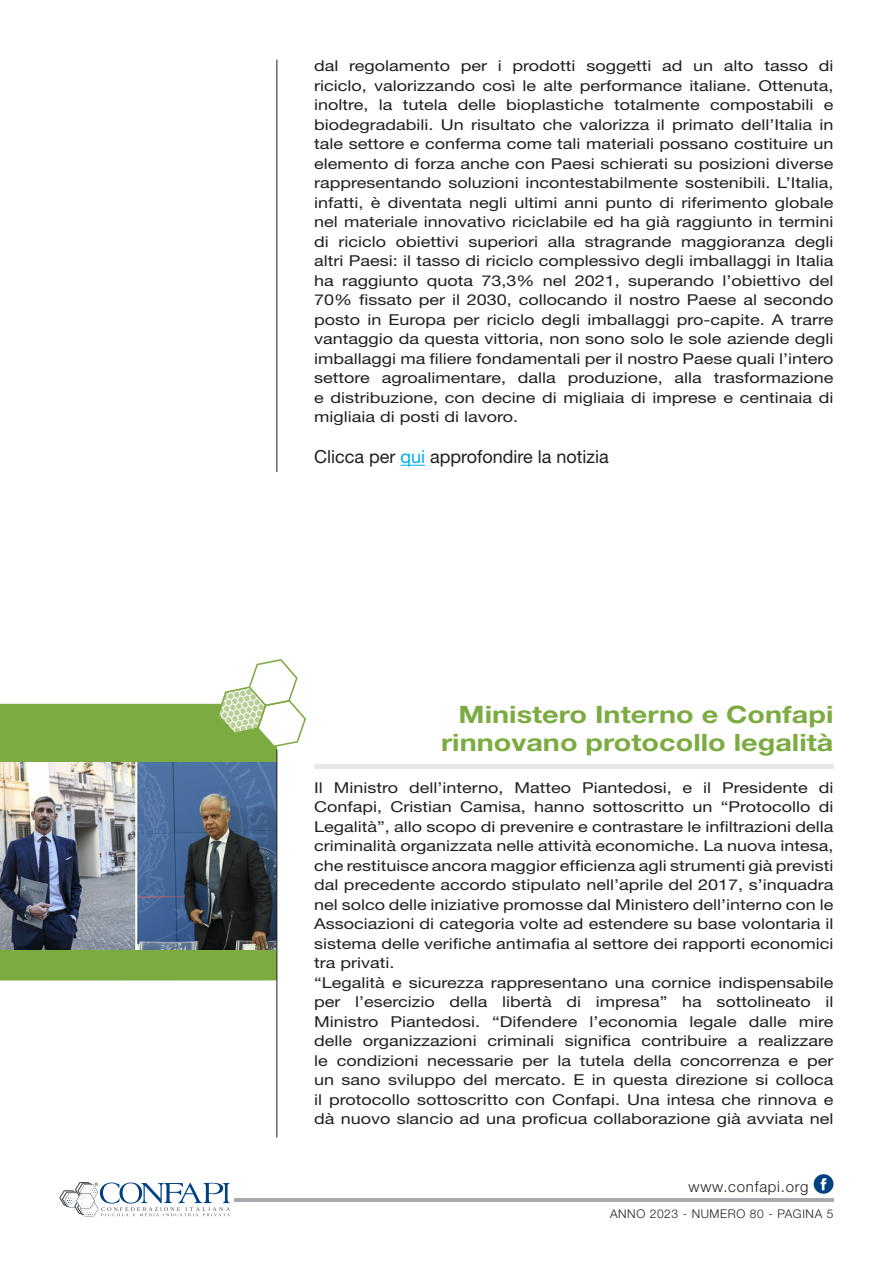
<style>
.page{position:relative;width:893px;height:1263px;background:#fff}
.page>*{position:absolute;margin:0;border:0;box-sizing:border-box;transform-origin:0 0}
.t1{font:700 24px/28.8px "Helvetica Neue";color:#7cac41;text-align:right;scale:1.2 1}
.t2{font:18px "Helvetica Neue";color:#231f20}
.t3{font:15px/19.5px "Helvetica Neue";color:#231f20;text-align:justify;scale:1.2 1}
.t4{font:300 15px "Helvetica Neue";letter-spacing:.05em;color:#231f20}
.t5{font:300 12px "Helvetica Neue";letter-spacing:.05em;color:#231f20}
.s1{color:#00aeef}
</style>
<div class="page">
<hr style="left:234px;top:1198px;width:600px;height:3px;background:#a8a9ad">
<svg style="left:814px;top:1174px;width:19px;height:20px"></svg>
<svg style="left:59px;top:1182px;width:171px;height:35px"></svg>
<svg style="left:401px;top:465px;width:24px;height:1px"></svg>
<hr style="left:277px;top:60px;width:1px;height:412px;background:#231f20">
<div style="left:0;top:704px;width:277px;height:276px;background:#7cac41"></div>
<hr style="left:314px;top:764px;width:519px;height:4px;background:#e6e7e9">
<svg style="left:217px;top:659px;width:89px;height:88px"></svg>
<img style="left:0;top:763px;width:277px;height:186px">
<hr style="left:277px;top:749px;width:1px;height:388px;background:#231f20">
<p class="t3" style="left:314px;top:56px;width:434px">dal regolamento per i prodotti soggetti ad un alto tasso di riciclo, valorizzando così le alte performance italiane. Ottenuta, inoltre, la tutela delle bioplastiche totalmente compostabili e biodegradabili. Un risultato che valorizza il primato dell’Italia in tale settore e conferma come tali materiali possano costituire un elemento di forza anche con Paesi schierati su posizioni diverse rappresentando soluzioni incontestabilmente sostenibili. L’Italia, infatti, è diventata negli ultimi anni punto di riferimento globale nel materiale innovativo riciclabile ed ha già raggiunto in termini di riciclo obiettivi superiori alla stragrande maggioranza degli altri Paesi: il tasso di riciclo complessivo degli imballaggi in Italia ha raggiunto quota 73,3% nel 2021, superando l’obiettivo del 70% fissato per il 2030, collocando il nostro Paese al secondo posto in Europa per riciclo degli imballaggi pro-capite. A trarre vantaggio da questa vittoria, non sono solo le sole aziende degli imballaggi ma filiere fondamentali per il nostro Paese quali l’intero settore agroalimentare, dalla produzione, alla trasformazione e distribuzione, con decine di migliaia di imprese e centinaia di migliaia di posti di lavoro.</p>
<p class="t2" style="left:314px;top:446px;width:296px">Clicca per <span class="s1">qui</span> approfondire la notizia</p>
<h1 class="t1" style="left:441px;top:699px;width:329px">Ministero Interno e Confapi rinnovano protocollo legalità</h1>
<p class="t3" style="left:314px;top:778px;width:434px;text-align:left">Il Ministro dell’interno, Matteo Piantedosi, e il Presidente di Confapi, Cristian Camisa, hanno sottoscritto un “Protocollo di Legalità”, allo scopo di prevenire e contrastare le infiltrazioni della criminalità organizzata nelle attività economiche. La nuova intesa, che restituisce ancora maggior efficienza agli strumenti già previsti dal precedente accordo stipulato nell’aprile del 2017, s’inquadra nel solco delle iniziative promosse dal Ministero dell’interno con le Associazioni di categoria volte ad estendere su base volontaria il sistema delle verifiche antimafia al settore dei rapporti economici tra privati.<br>“Legalità e sicurezza rappresentano una cornice indispensabile per l’esercizio della libertà di impresa” ha sottolineato il Ministro Piantedosi. “Difendere l’economia legale dalle mire delle organizzazioni criminali significa contribuire a realizzare le condizioni necessarie per la tutela della concorrenza e per un sano sviluppo del mercato. E in questa direzione si colloca il protocollo sottoscritto con Confapi. Una intesa che rinnova e dà nuovo slancio ad una proficua collaborazione già avviata nel</p>
<p class="t4" style="left:689px;top:1177px;width:122px">www.confapi.org</p>
<p class="t5" style="left:610px;top:1206px;width:225px">ANNO 2023 - NUMERO 80 - PAGINA 5</p>
</div>
